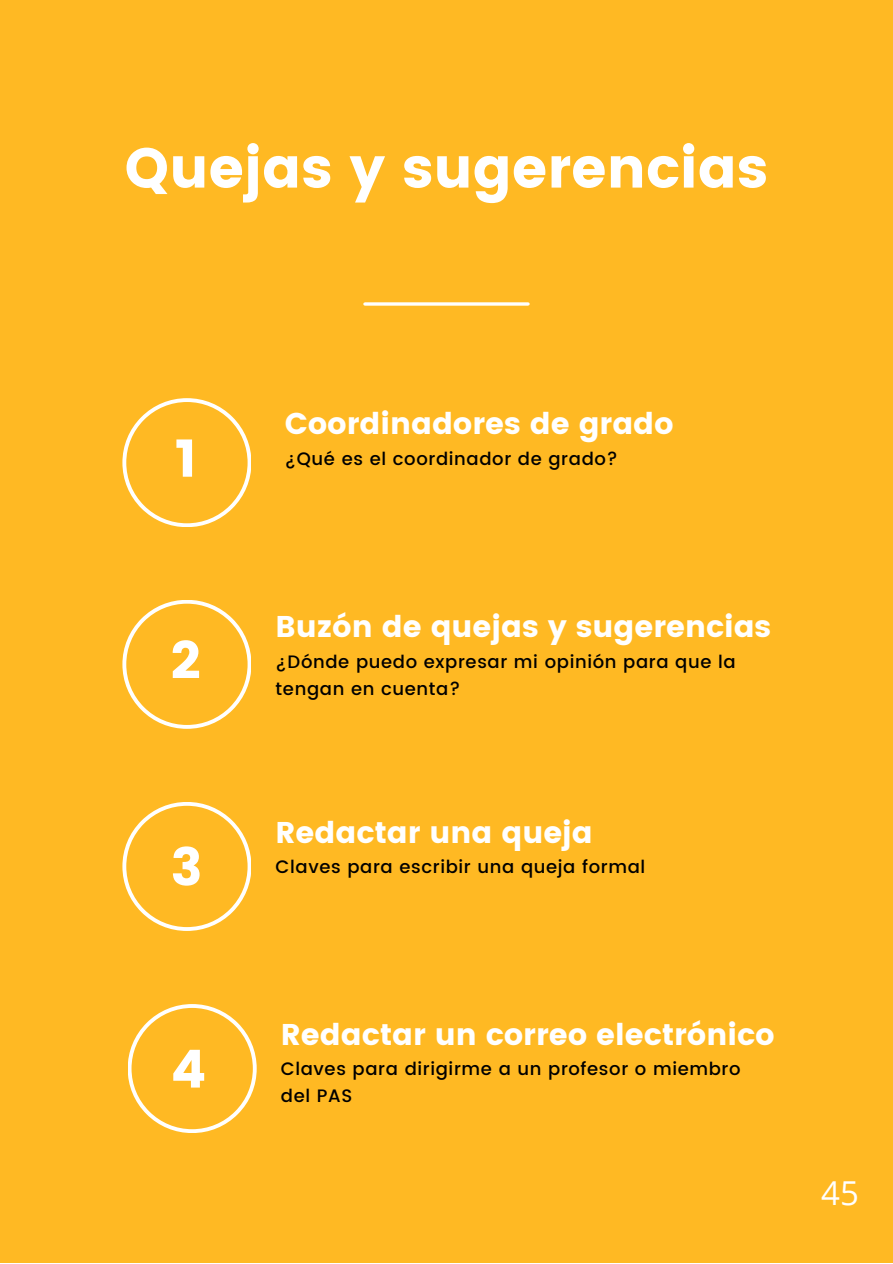
<style>
.page{position:relative;width:893px;height:1264px;background:#fff}
.page>*{position:absolute;margin:0;border:0;box-sizing:border-box;transform-origin:0 0}
.t1{font:56.1px "Poppins";color:#fff}
.t2{font:52.5px "Poppins";color:#fff}
.t3{font:33px "Open Sans";color:#fff}
.t4{font:30px "Poppins";color:#fff}
.t5{font:500 18px/27px "Poppins";letter-spacing:.035em;color:#000}
</style>
<div class="page">
<div style="left:0;top:0;width:892px;height:1262px;background:#ffb923"></div>
<svg style="left:122px;top:600px;width:129px;height:128px"></svg>
<svg style="left:122px;top:802px;width:129px;height:128px"></svg>
<svg style="left:122px;top:398px;width:129px;height:129px"></svg>
<svg style="left:365px;top:302px;width:163px;height:4px"></svg>
<svg style="left:128px;top:1004px;width:128px;height:128px"></svg>
<h1 class="t1" style="left:125px;top:135px;width:645px">Quejas y sugerencias</h1>
<h2 class="t2" style="left:175px;top:428px;width:24px">1</h2>
<h2 class="t2" style="left:171px;top:629px;width:31px">2</h2>
<h2 class="t2" style="left:171px;top:836px;width:33px">3</h2>
<h2 class="t2" style="left:171px;top:1038px;width:37px">4</h2>
<h3 class="t4" style="left:285px;top:406px;width:390px">Coordinadores de grado</h3>
<p class="t5" style="left:285px;top:445px;width:335px">¿Qué es el coordinador de grado?</p>
<h3 class="t4" style="left:275px;top:609px;width:497px">Buzón de quejas y sugerencias</h3>
<p class="t5" style="left:275px;top:648px;width:461px">¿Dónde puedo expresar mi opinión para que la tengan en cuenta?</p>
<h3 class="t4" style="left:275px;top:814px;width:319px">Redactar una queja</h3>
<p class="t5" style="left:275px;top:853px;width:371px">Claves para escribir una queja formal</p>
<h3 class="t4" style="left:281px;top:1016px;width:495px">Redactar un correo electrónico</h3>
<p class="t5" style="left:281px;top:1055px;width:461px">Claves para dirigirme a un profesor o miembro del PAS</p>
<h3 class="t3" style="left:821px;top:1169px;width:39px">45</h3>
</div>
